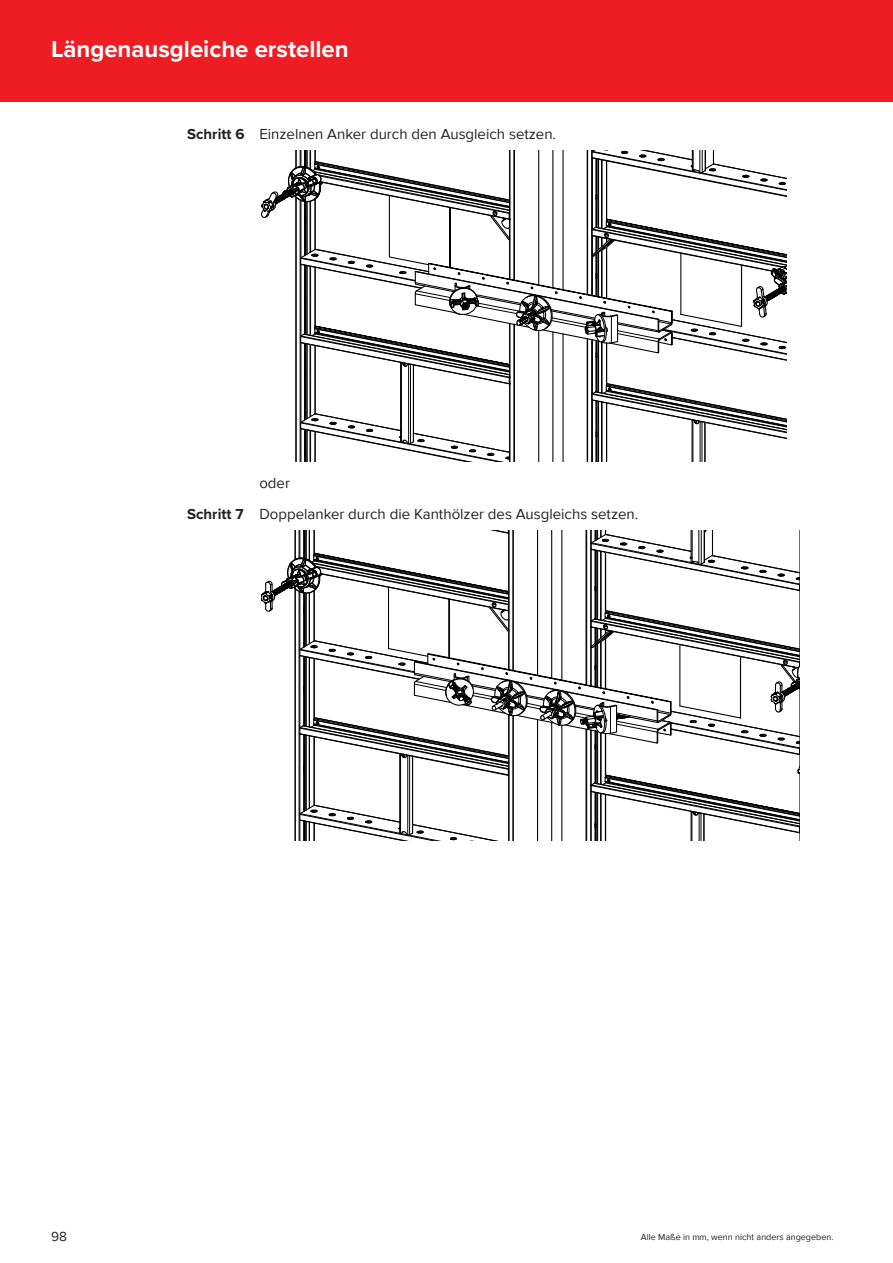
<style>
.page{position:relative;width:893px;height:1263px;background:#fff}
.page>*{position:absolute;margin:0;border:0;box-sizing:border-box;transform-origin:0 0}
.t1{font:700 24px "Proxima Nova";color:#fff}
.t2{font:15px/30.8px "Proxima Nova";color:#231f20}
.t3{font:13.5px "Proxima Nova";color:#231f20}
.t4{font:9px "Proxima Nova";color:#231f20}
.s1{font-weight:700}
</style>
<div class="page">
<div style="left:0;top:0;width:893px;height:102px;background:#ee1d23"></div>
<svg style="left:260px;top:151px;width:527px;height:310px"></svg>
<svg style="left:260px;top:530px;width:540px;height:311px"></svg>
<h1 class="t1" style="left:51px;top:31px;width:299px">Längenausgleiche erstellen</h1>
<p class="t2" style="left:187px;top:118px;width:370px"><span class="s1">Schritt 6</span> Einzelnen Anker durch den Ausgleich setzen.</p>
<p class="t2" style="left:187px;top:467px;width:453px;text-indent:72px">oder<br><span class="s1">Schritt 7</span> Doppelanker durch die Kanthölzer des Ausgleichs setzen.</p>
<p class="t3" style="left:51px;top:1226px;width:17px">98</p>
<p class="t4" style="left:641px;top:1230px;width:194px">Alle Maße in mm, wenn nicht anders angegeben.</p>
</div>
